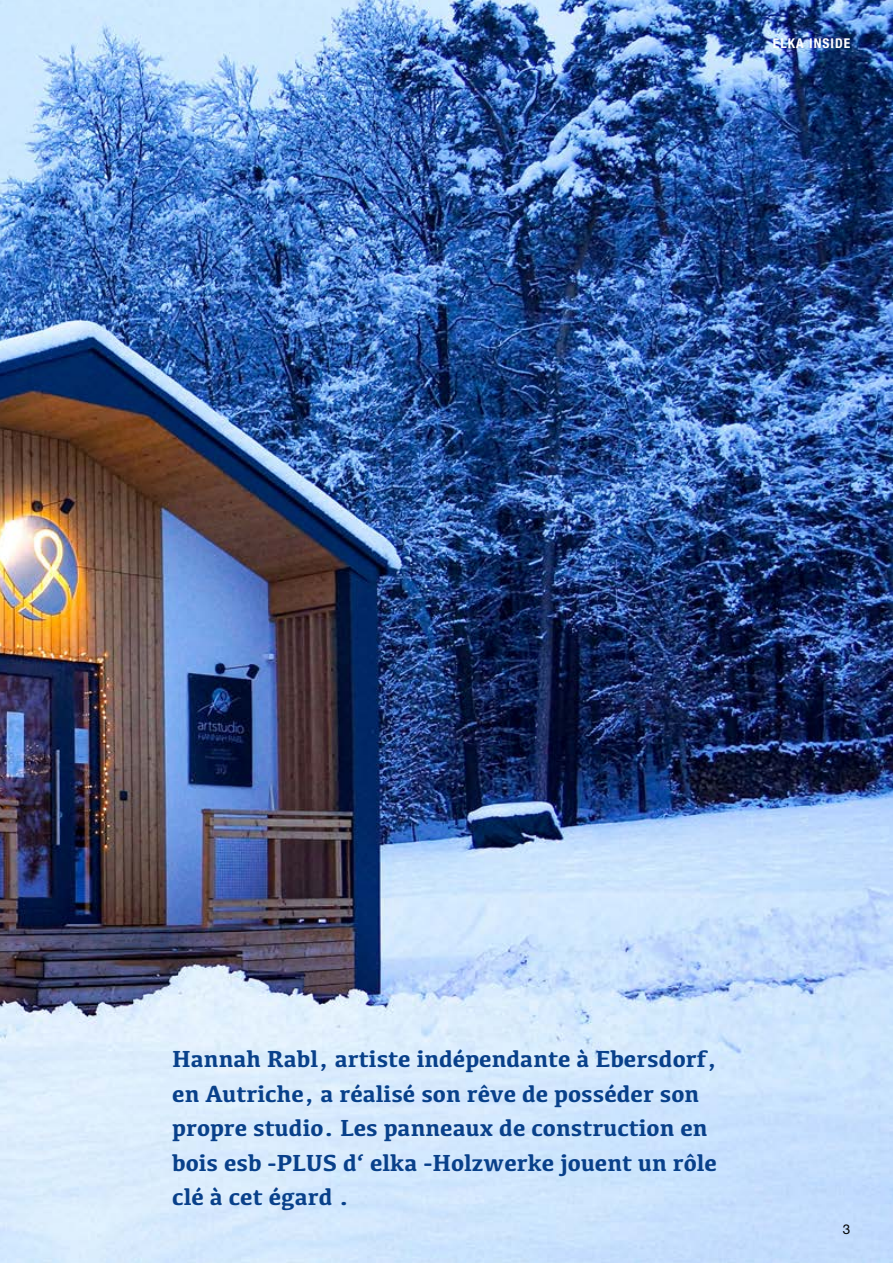
<style>
.page{position:relative;width:893px;height:1263px;background:#fff}
.page>*{position:absolute;margin:0;border:0;box-sizing:border-box;transform-origin:0 0}
.t1{font:700 24.15px/34.3px "Kefa";color:#08408a}
.t2{font:700 condensed 13.5px "Helvetica Neue LT Pro";letter-spacing:.08em;color:#fff}
.t3{font:13.5px "Helvetica Neue LT Pro";color:#000}
</style>
<div class="page">
<img style="left:0;top:0;width:893px;height:1263px">
<p class="t2" style="left:773px;top:35px;width:79px">ELKA INSIDE</p>
<p class="t1" style="left:172px;top:1041px;width:547px">Hannah Rabl, artiste indépendante à Ebersdorf, en Autriche, a réalisé son rêve de posséder son propre studio. Les panneaux de construction en bois esb -PLUS d‘ elka -Holzwerke jouent un rôle clé à cet égard .</p>
<p class="t3" style="left:843px;top:1221px;width:9px">3</p>
</div>
